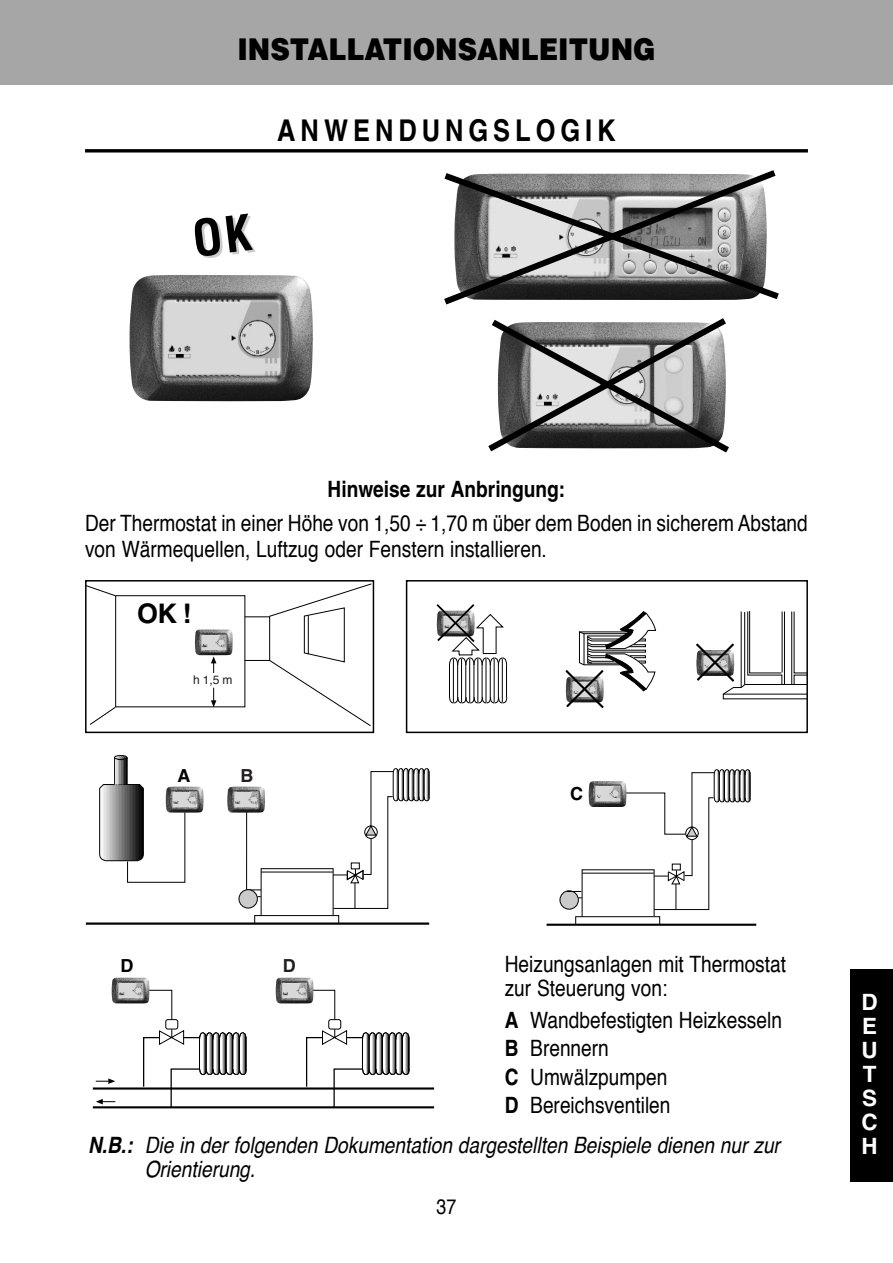
<style>
.page{position:relative;width:893px;height:1263px;background:#fff}
.page>*{position:absolute;margin:0;border:0;box-sizing:border-box;transform-origin:0 0}
.t1{font:900 30px "Helvetica";color:#000;scale:.9 1}
.t2{font:700 30px "Helvetica";letter-spacing:.195em;color:#000;scale:.85 1}
.t3{font:700 27px "Helvetica";color:#000}
.t4{font:22.5px/28.2px "Helvetica";color:#000;scale:.85 1}
.t5{font:italic 22.5px/24px "Helvetica";color:#000;scale:.85 1}
.t6{font:700 22.5px "Helvetica";color:#000;scale:.85 1}
.t7{font:700 22.5px/24px "Helvetica";color:#fff;text-align:justify}
.t8{font:21px "Helvetica";color:#000;scale:.85 1}
.t9{font:700 18px "Helvetica";color:#000}
.t10{font:700 18px "Helvetica";color:#231f20}
.t11{font:12px "Helvetica";color:#231f20}
.s1{font-weight:700}
</style>
<div class="page">
<div style="left:0;top:0;width:893px;height:85px;background:#a6a6a6"></div>
<svg style="left:85px;top:149px;width:723px;height:4px;background:#252525"></svg>
<img style="left:130px;top:275px;width:183px;height:126px">
<svg style="left:444px;top:170px;width:335px;height:134px;background:#8e8e8e"></svg>
<svg style="left:488px;top:318px;width:241px;height:135px;background:#8f8f8f"></svg>
<svg style="left:90px;top:707px;width:26px;height:18px"></svg>
<svg style="left:88px;top:585px;width:27px;height:11px"></svg>
<div style="left:115px;top:595px;width:130px;height:112px;border:1px solid #000"></div>
<svg style="left:211px;top:656px;width:5px;height:17px"></svg>
<svg style="left:211px;top:688px;width:5px;height:19px"></svg>
<svg style="left:268px;top:583px;width:103px;height:143px"></svg>
<hr style="left:308px;top:615px;width:1px;height:39px;background:#000">
<div style="left:85px;top:580px;width:289px;height:153px;border:2px solid #000"></div>
<div style="left:406px;top:580px;width:402px;height:153px;border:2px solid #000"></div>
<hr style="left:246px;top:811px;width:1px;height:79px;background:#000">
<div style="left:254px;top:915px;width:85px;height:9px;border:1px solid #000"></div>
<div style="left:261px;top:868px;width:73px;height:48px;border:1px solid #000"></div>
<hr style="left:261px;top:871px;width:72px;height:1px;background:#000">
<div style="left:239px;top:890px;width:18px;height:18px;background:#cbcbcb;border-radius:50%"></div>
<div style="left:239px;top:889px;width:19px;height:19px;border:1px solid #000;border-radius:50%"></div>
<svg style="left:99px;top:755px;width:87px;height:128px"></svg>
<hr style="left:86px;top:922px;width:343px;height:3px;background:#000">
<svg style="left:332px;top:768px;width:98px;height:141px"></svg>
<div style="left:582px;top:869px;width:72px;height:48px;border:1px solid #000"></div>
<hr style="left:582px;top:873px;width:72px;height:1px;background:#000">
<svg style="left:625px;top:769px;width:126px;height:141px"></svg>
<div style="left:560px;top:891px;width:18px;height:18px;background:#cbcbcb;border-radius:50%"></div>
<div style="left:559px;top:890px;width:20px;height:19px;border:1px solid #000;border-radius:50%"></div>
<hr style="left:547px;top:924px;width:209px;height:2px;background:#000">
<svg style="left:567px;top:891px;width:15px;height:7px"></svg>
<hr style="left:93px;top:1106px;width:341px;height:2px;background:#000">
<hr style="left:93px;top:1087px;width:341px;height:2px;background:#000">
<svg style="left:313px;top:989px;width:23px;height:30px"></svg>
<div style="left:328px;top:1019px;width:13px;height:10px;border:1px solid #000;border-radius:2px"></div>
<svg style="left:305px;top:1029px;width:105px;height:78px"></svg>
<hr style="left:408px;top:1039px;width:1px;height:30px;background:#000">
<svg style="left:149px;top:989px;width:24px;height:30px"></svg>
<div style="left:165px;top:1019px;width:13px;height:10px;border:1px solid #000;border-radius:2px"></div>
<svg style="left:142px;top:1029px;width:105px;height:78px"></svg>
<hr style="left:245px;top:1039px;width:2px;height:30px;background:#000">
<svg style="left:96px;top:1078px;width:19px;height:6px"></svg>
<svg style="left:96px;top:1099px;width:19px;height:5px"></svg>
<div style="left:850px;top:969px;width:43px;height:213px;background:#000"></div>
<img style="left:195px;top:629px;width:38px;height:26px">
<img style="left:166px;top:787px;width:37px;height:26px">
<img style="left:112px;top:977px;width:37px;height:26px">
<img style="left:276px;top:977px;width:37px;height:26px">
<img style="left:227px;top:787px;width:38px;height:26px">
<img style="left:589px;top:781px;width:37px;height:26px">
<svg style="left:436px;top:604px;width:72px;height:100px"></svg>
<svg style="left:565px;top:612px;width:92px;height:96px"></svg>
<svg style="left:696px;top:610px;width:110px;height:89px"></svg>
<h1 class="t1" style="left:237px;top:38px;width:466px">INSTALLATIONSANLEITUNG</h1>
<h1 class="t2" style="left:277px;top:119px;width:400px">ANWENDUNGSLOGIK</h1>
<p class="t6" style="left:328px;top:481px;width:281px">Hinweise zur Anbringung:</p>
<p class="t4" style="left:85px;top:512px;width:852px;line-height:25.5px">Der Thermostat in einer Höhe von 1,50 ÷ 1,70 m über dem Boden in sicherem Abstand von Wärmequellen, Luftzug oder Fenstern installieren.</p>
<p class="t3" style="left:137px;top:604px;width:56px">OK !</p>
<p class="t11" style="left:193px;top:675px;width:41px">h 1,5 m</p>
<p class="t9" style="left:178px;top:769px;width:14px">A</p>
<p class="t10" style="left:240px;top:769px;width:14px">B</p>
<p class="t9" style="left:570px;top:787px;width:14px">C</p>
<p class="t9" style="left:121px;top:959px;width:14px">D</p>
<p class="t10" style="left:283px;top:959px;width:14px">D</p>
<p class="t4" style="left:505px;top:953px;width:333px;line-height:24px">Heizungsanlagen mit Thermostat zur Steuerung von:</p>
<p class="t4" style="left:505px;top:1008px;width:328px"><span class="s1">A</span> Wandbefestigten Heizkesseln<br><span class="s1">B</span> Brennern<br><span class="s1">C</span> Umwälzpumpen<br><span class="s1">D</span> Bereichsventilen</p>
<p class="t5" style="left:145px;top:1135px;width:749px;text-indent:-57px"><span class="s1">N.B.:</span> Die in der folgenden Dokumentation dargestellten Beispiele dienen nur zur<br>Orientierung.</p>
<p class="t8" style="left:437px;top:1197px;width:25px">37</p>
<p class="t7" style="left:861px;top:992px;width:18px">D E U T S C H</p>
</div>
